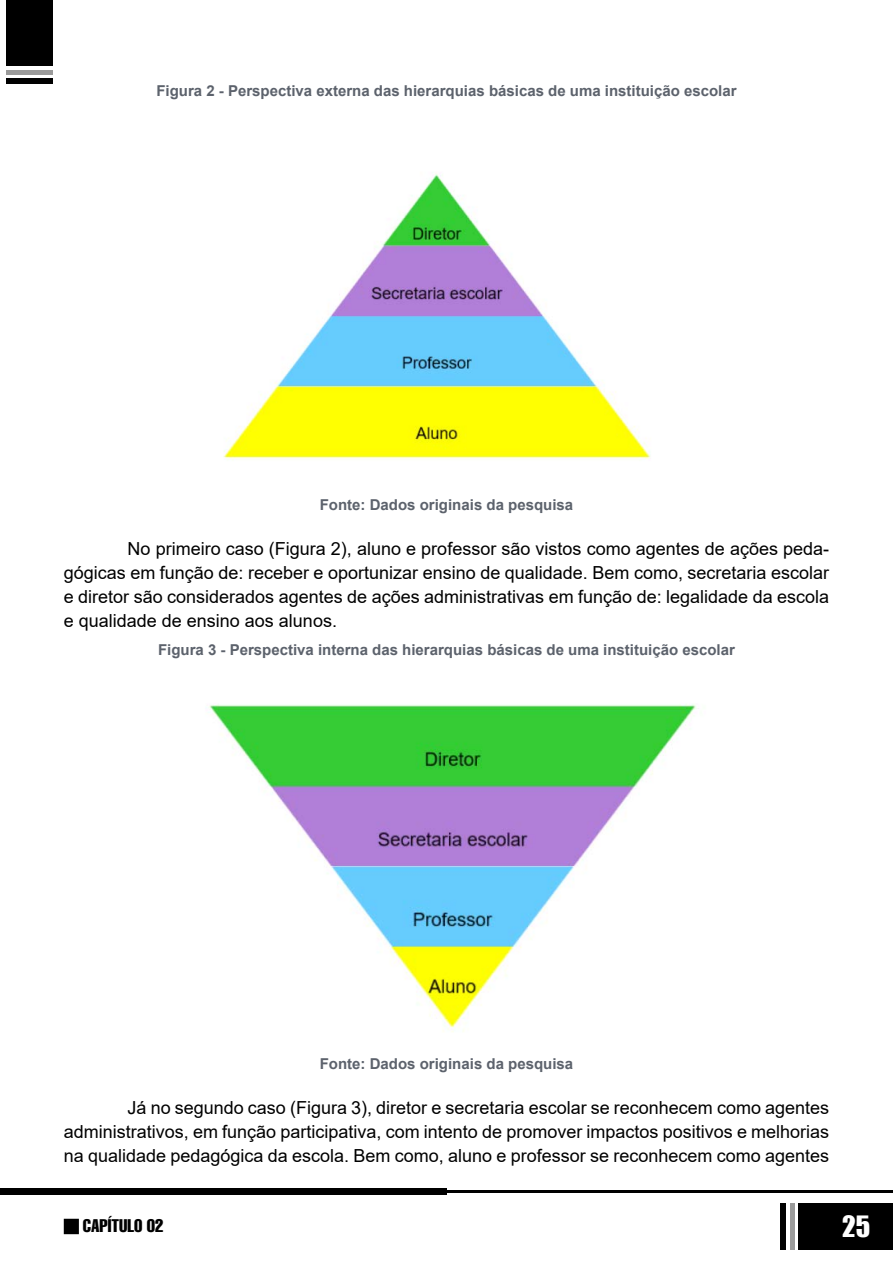
<style>
.page{position:relative;width:893px;height:1263px;background:#fff}
.page>*{position:absolute;margin:0;border:0;box-sizing:border-box;transform-origin:0 0}
.t1{font:27px "Impact";color:#fff}
.t2{font:18px/24px "Arial";color:#000;text-align:justify}
.t3{font:extra-condensed 18px "Helvetica";color:#000}
.t4{font:700 15px "Arial";color:#5c626c}
</style>
<div class="page">
<div style="left:798px;top:1203px;width:95px;height:47px;background:#000"></div>
<hr style="left:790px;top:1203px;width:4px;height:47px;background:#9a9a9a">
<div style="left:780px;top:1203px;width:6px;height:47px;background:#000"></div>
<div style="left:0;top:1188px;width:446px;height:7px;background:#000"></div>
<hr style="left:446px;top:1191px;width:447px;height:2px;background:#000">
<div style="left:6px;top:0;width:47px;height:66px;background:#000"></div>
<div style="left:6px;top:70px;width:47px;height:5px;background:#9a9a9a"></div>
<div style="left:6px;top:78px;width:47px;height:6px;background:#000"></div>
<div style="left:65px;top:1219px;width:13px;height:14px;background:#000"></div>
<div style="left:64px;top:1219px;width:15px;height:15px;border:2px solid #000"></div>
<img style="left:223px;top:173px;width:427px;height:287px">
<img style="left:206px;top:704px;width:491px;height:328px">
<p class="t4" style="left:156px;top:80px;width:582px">Figura 2 - Perspectiva externa das hierarquias básicas de uma instituição escolar</p>
<p class="t4" style="left:320px;top:494px;width:255px">Fonte: Dados originais da pesquisa</p>
<p class="t2" style="left:64px;top:537px;width:767px;text-indent:64px">No primeiro caso (Figura 2), aluno e professor são vistos como agentes de ações peda&shy;gógicas em função de: receber e oportunizar ensino de qualidade. Bem como, secretaria escolar e diretor são considerados agentes de ações administrativas em função de: legalidade da escola e qualidade de ensino aos alunos.</p>
<p class="t4" style="left:158px;top:639px;width:578px">Figura 3 - Perspectiva interna das hierarquias básicas de uma instituição escolar</p>
<p class="t4" style="left:320px;top:1053px;width:255px">Fonte: Dados originais da pesquisa</p>
<p class="t2" style="left:64px;top:1096px;width:767px;text-indent:64px">Já no segundo caso (Figura 3), diretor e secretaria escolar se reconhecem como agentes administrativos, em função participativa, com intento de promover impactos positivos e melhorias na qualidade pedagógica da escola. Bem como, aluno e professor se reconhecem como agentes</p>
<p class="t3" style="left:83px;top:1214px;width:82px">CAPÍTULO 02</p>
<h1 class="t1" style="left:842px;top:1206px;width:30px">25</h1>
</div>
